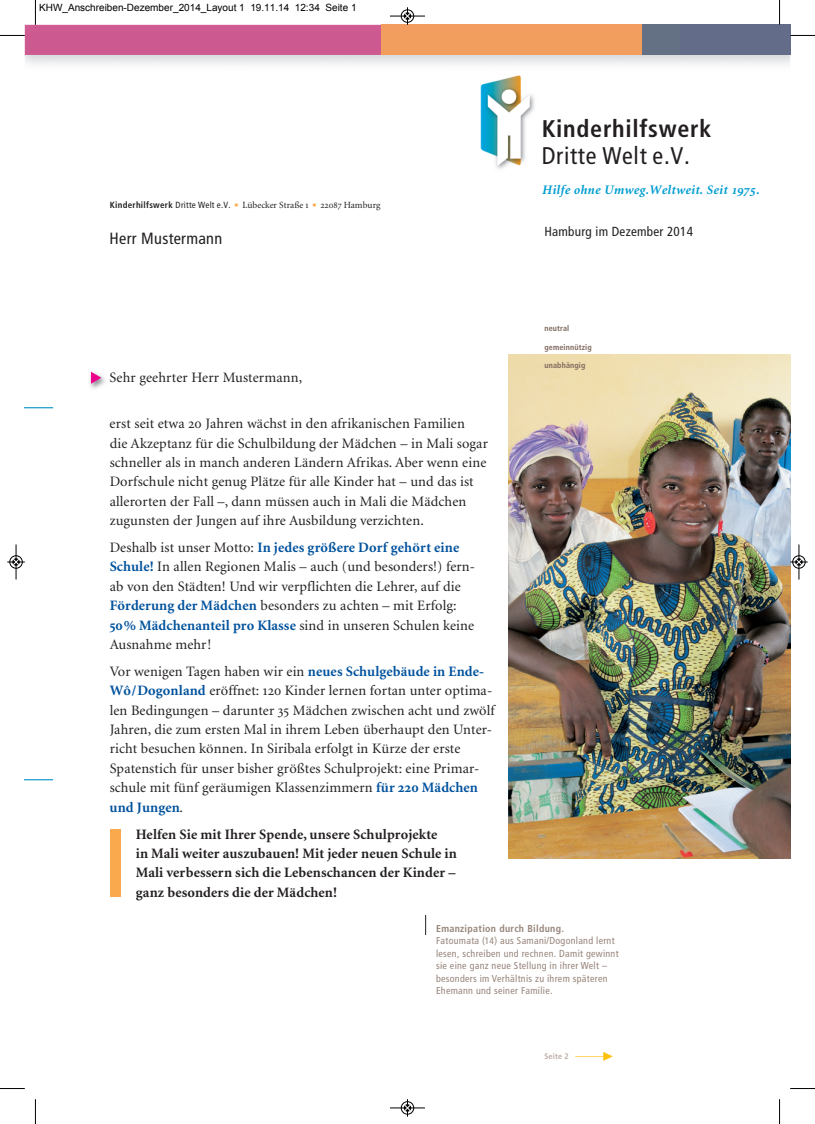
<style>
.page{position:relative;width:815px;height:1124px;background:#fff}
.page>*{position:absolute;margin:0;border:0;box-sizing:border-box;transform-origin:0 0}
.t1{font:700 condensed 24.12px "Frutiger";letter-spacing:.03em;color:#231f20}
.t2{font:condensed 24.12px "Frutiger";letter-spacing:.03em;color:#231f20}
.t3{font:condensed 16.25px "Frutiger";letter-spacing:.02em;color:#231f20}
.t4{font:14.38px/19.4px "Minion";letter-spacing:.01em;color:#231f20}
.t5{font:700 14.38px/19.4px "Minion";letter-spacing:.01em;color:#231f20}
.t6{font:condensed 13.12px "Frutiger";letter-spacing:.02em;color:#231f20}
.t7{font:italic 700 13px "Minion";letter-spacing:.025em;color:#009dd0}
.t8{font:condensed 10px/12.5px "Frutiger";letter-spacing:.03em;color:#97857b}
.t9{font:10px "Arial";color:#000}
.t10{font:9.38px "Minion";color:#231f20}
.t11{font:700 condensed 8px "Frutiger";letter-spacing:.02em;color:#7d675c}
.t12{font:700 condensed 8px "Frutiger";letter-spacing:.02em;color:#bbaba2}
.s1{font-family:"Frutiger";font-weight:700;font-stretch:condensed;font-size:8.88px}
.s2{font-family:"Frutiger";font-stretch:condensed;font-size:8.88px}
.s3{font-weight:900;font-size:12.12px;color:#faaa4d}
.s4{font-family:"Minion Exp"}
.s5{font-weight:700;color:#01529d}
.s6{font-family:"Minion Exp";font-weight:700;color:#01529d}
.s7{font-weight:700}
.s8{font-size:9.38px}
</style>
<div class="page">
<img style="left:90px;top:372px;width:15px;height:17px">
<svg style="left:91px;top:371px;width:10px;height:13px"></svg>
<svg style="left:25px;top:407px;width:28px;height:1px"></svg>
<img style="left:480px;top:75px;width:54px;height:94px">
<div style="left:25px;top:25px;width:357px;height:30px;background:#cc5a91"></div>
<img style="left:382px;top:25px;width:408px;height:30px">
<img style="left:790px;top:25px;width:1px;height:30px">
<svg style="left:25px;top:779px;width:28px;height:1px"></svg>
<img style="left:508px;top:354px;width:282px;height:503px">
<div style="left:110px;top:828px;width:11px;height:68px;background:#faaa4d"></div>
<svg style="left:425px;top:915px;width:1px;height:19px"></svg>
<svg style="left:575px;top:1052px;width:38px;height:8px"></svg>
<svg style="left:35px;top:0;width:1px;height:25px"></svg>
<svg style="left:0;top:35px;width:25px;height:1px"></svg>
<svg style="left:779px;top:0;width:1px;height:25px"></svg>
<svg style="left:790px;top:35px;width:25px;height:1px"></svg>
<svg style="left:35px;top:1099px;width:1px;height:24px"></svg>
<svg style="left:0;top:1088px;width:25px;height:1px"></svg>
<svg style="left:779px;top:1099px;width:1px;height:24px"></svg>
<svg style="left:790px;top:1088px;width:25px;height:1px"></svg>
<div style="left:401px;top:9px;width:13px;height:14px;border:1px solid #fff;border-radius:50%"></div>
<hr style="left:390px;top:16px;width:35px;height:1px;background:#000">
<div style="left:401px;top:10px;width:13px;height:12px;border:1px solid #000;border-radius:50%"></div>
<svg style="left:404px;top:7px;width:7px;height:18px"></svg>
<div style="left:401px;top:1100px;width:13px;height:14px;border:1px solid #fff;border-radius:50%"></div>
<hr style="left:390px;top:1107px;width:35px;height:1px;background:#000">
<div style="left:401px;top:1101px;width:13px;height:13px;border:1px solid #000;border-radius:50%"></div>
<svg style="left:404px;top:1099px;width:7px;height:17px"></svg>
<div style="left:9px;top:555px;width:14px;height:13px;border:1px solid #fff;border-radius:50%"></div>
<hr style="left:16px;top:544px;width:1px;height:35px;background:#000">
<div style="left:10px;top:555px;width:12px;height:13px;border:1px solid #000;border-radius:50%"></div>
<svg style="left:7px;top:558px;width:18px;height:7px"></svg>
<div style="left:792px;top:555px;width:14px;height:13px;border:1px solid #fff;border-radius:50%"></div>
<hr style="left:799px;top:544px;width:1px;height:35px;background:#000">
<div style="left:792px;top:555px;width:13px;height:13px;border:1px solid #000;border-radius:50%"></div>
<svg style="left:790px;top:558px;width:18px;height:7px"></svg>
<p class="t9" style="left:39px;top:1px;width:319px">KHW_Anschreiben-Dezember_2014_Layout 1 19.11.14 12:34 Seite 1</p>
<p class="t10" style="left:110px;top:200px;width:272px"><span class="s1">Kinderhilfswerk</span> <span class="s2">Dritte Welt e.V.</span> <span class="s3">•</span> Lübecker Straße <span class="s4">1</span> <span class="s3">•</span> <span class="s4">22087</span> Hamburg</p>
<p class="t3" style="left:110px;top:228px;width:114px">Herr Mustermann</p>
<p class="t4" style="left:110px;top:368px;width:194px">Sehr geehrter Herr Mustermann,</p>
<p class="t4" style="left:110px;top:414px;width:380px">erst seit etwa <span class="s4">20</span> Jahren wächst in den afrikanischen Familien<br>die Akzeptanz für die Schulbildung der Mädchen – in Mali sogar schneller als in manch anderen Ländern Afrikas. Aber wenn eine Dorfschule nicht genug Plätze für alle Kinder hat – und das ist allerorten der Fall –, dann müssen auch in Mali die Mädchen zugunsten der Jungen auf ihre Ausbildung verzichten.</p>
<p class="t4" style="left:110px;top:538px;width:367px">Deshalb ist unser Motto: <span class="s5">In jedes größere Dorf gehört eine Schule!</span> In allen Regionen Malis – auch (und besonders!) fern&shy;ab von den Städten! Und wir verpflichten die Lehrer, auf die <span class="s5">Förderung der Mädchen</span> besonders zu achten – mit Erfolg:<br><span class="s6">50</span><span class="s5">% Mädchenanteil pro Klasse</span> sind in unseren Schulen keine Ausnahme mehr!</p>
<p class="t4" style="left:110px;top:662px;width:387px">Vor wenigen Tagen haben wir ein <span class="s5">neues Schulgebäude in Ende-Wô/Dogonland</span> eröffnet: <span class="s4">120</span> Kinder lernen fortan unter optima&shy;len Bedingungen – darunter <span class="s4">35</span> Mädchen zwischen acht und zwölf Jahren, die zum ersten Mal in ihrem Leben überhaupt den Unter&shy;richt besuchen können. In Siribala erfolgt in Kürze der erste Spatenstich für unser bisher größtes Schulprojekt: eine Primar&shy;schule mit fünf geräumigen Klassenzimmern <span class="s5">für</span> <span class="s6">220</span> <span class="s5">Mädchen und Jungen</span>.</p>
<p class="t5" style="left:136px;top:824px;width:323px">Helfen Sie mit Ihrer Spende, unsere Schulprojekte<br>in Mali weiter auszubauen! Mit jeder neuen Schule in Mali verbessern sich die Lebenschancen der Kinder – ganz besonders die der Mädchen!</p>
<h1 class="t1" style="left:542px;top:114px;width:171px">Kinderhilfswerk</h1>
<h1 class="t2" style="left:542px;top:142px;width:150px">Dritte Welt e.V.</h1>
<p class="t7" style="left:542px;top:183px;width:219px">Hilfe ohne Umweg.Weltweit. Seit <span class="s4">1975</span>.</p>
<p class="t6" style="left:544px;top:223px;width:150px">Hamburg im Dezember 2014</p>
<p class="t11" style="left:544px;top:323px;width:26px">neutral</p>
<p class="t11" style="left:544px;top:342px;width:49px">gemeinnützig</p>
<p class="t11" style="left:544px;top:360px;width:43px">unabhängig</p>
<p class="t8" style="left:436px;top:922px;width:184px"><span class="s7">Emanzipation durch Bildung.<br></span>Fatoumata (<span class="s8">14</span>) aus Samani/Dogonland lernt lesen, schreiben und rechnen. Damit gewinnt sie eine ganz neue Stellung in ihrer Welt – besonders im Verhältnis zu ihrem späteren Ehemann und seiner Familie.</p>
<p class="t12" style="left:544px;top:1050px;width:26px">Seite 2</p>
</div>
